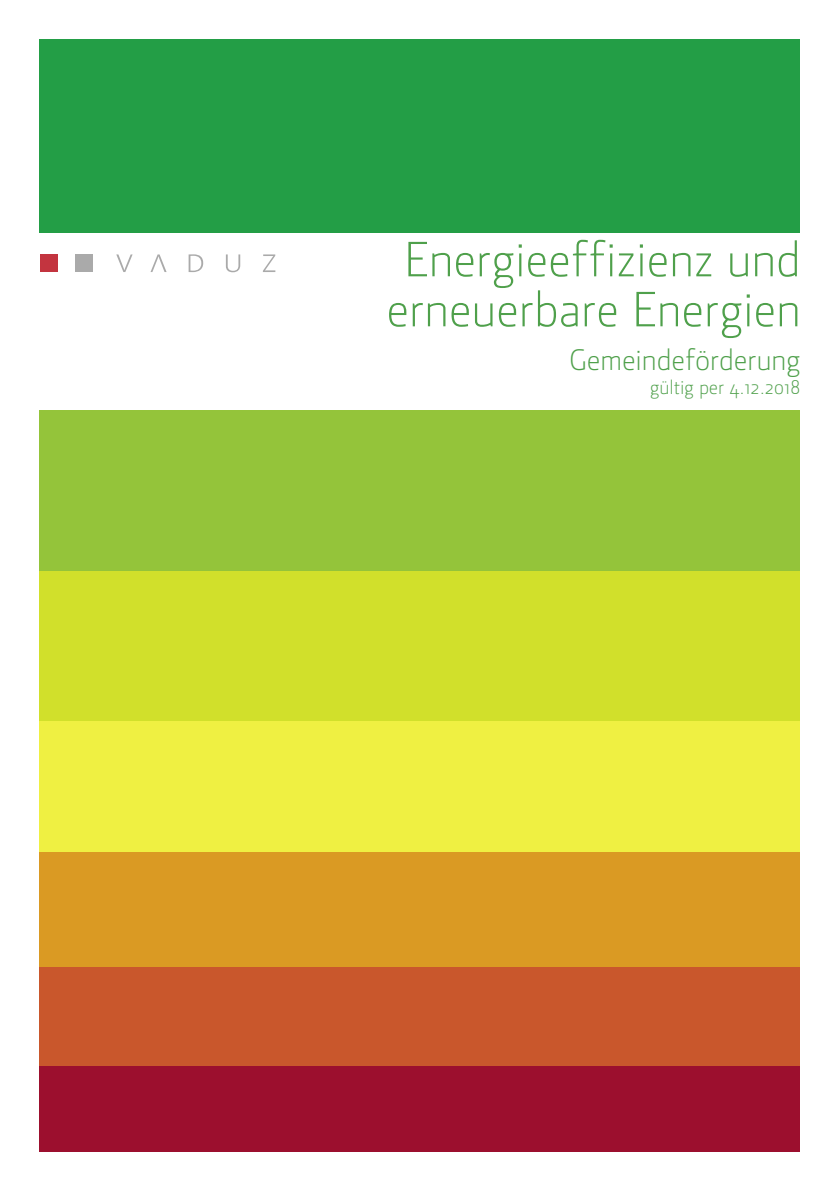
<style>
.page{position:relative;width:840px;height:1191px;background:#fff}
.page>*{position:absolute;margin:0;border:0;box-sizing:border-box;transform-origin:0 0}
.t1{font:300 50px/50px "Section";letter-spacing:.02em;color:#4fa04b;text-align:center}
.t2{font:300 30px "Section";letter-spacing:.02em;color:#4fa04b}
.t3{font:300 20px "Section";letter-spacing:.02em;color:#4fa04b}
</style>
<div class="page">
<div style="left:40px;top:1065px;width:759px;height:86px;background:#9c0f2e"></div>
<div style="left:40px;top:966px;width:759px;height:99px;background:#c9572c"></div>
<div style="left:40px;top:852px;width:759px;height:114px;background:#da9a23"></div>
<div style="left:40px;top:720px;width:759px;height:132px;background:#eff042"></div>
<div style="left:40px;top:571px;width:759px;height:149px;background:#d1e02b"></div>
<div style="left:40px;top:410px;width:759px;height:161px;background:#94c43a"></div>
<div style="left:40px;top:40px;width:759px;height:193px;background:#239e46"></div>
<div style="left:40px;top:254px;width:17px;height:18px;background:#c3343f"></div>
<div style="left:75px;top:254px;width:18px;height:18px;background:#aaa"></div>
<svg style="left:116px;top:254px;width:159px;height:18px"></svg>
<p class="t1" style="left:386px;top:235px;width:414px">Energieeffizienz und erneuerbare Energien</p>
<p class="t2" style="left:569px;top:343px;width:232px">Gemeindeförderung</p>
<p class="t3" style="left:650px;top:376px;width:151px">gültig per 4.12.2018</p>
</div>
